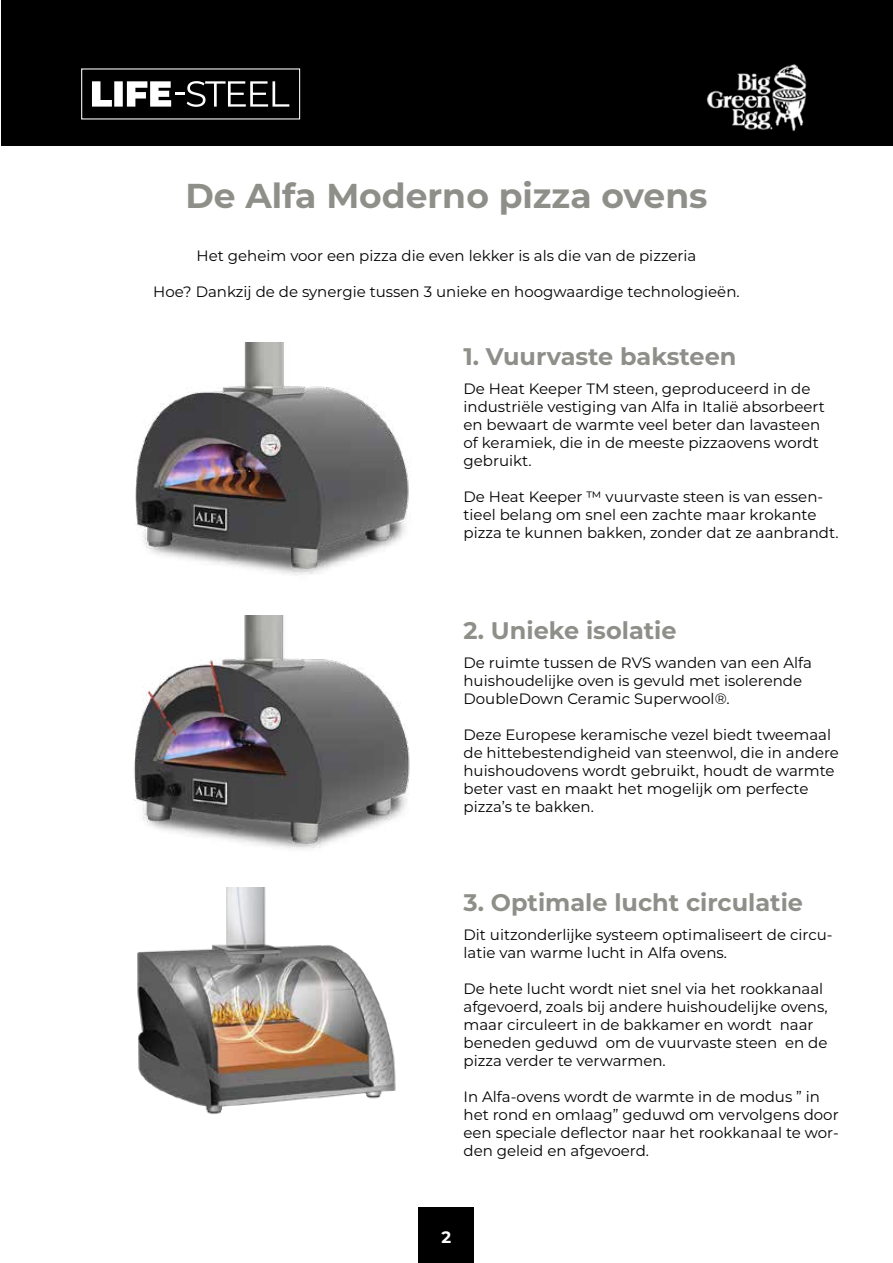
<style>
.page{position:relative;width:893px;height:1263px;background:#fff}
.page>*{position:absolute;margin:0;border:0;box-sizing:border-box;transform-origin:0 0}
.t1{font:700 34.5px "Montserrat";color:#8f8f8a}
.t2{font:700 24px "Montserrat";color:#8f8f8a}
.t3{font:700 16.5px "Montserrat";color:#fff}
.t4{font:15px/18px "Montserrat";color:#000}
</style>
<div class="page">
<div style="left:2px;top:0;width:891px;height:145px;background:#000"></div>
<img style="left:706px;top:64px;width:101px;height:67px">
<svg style="left:92px;top:81px;width:197px;height:26px"></svg>
<div style="left:419px;top:1208px;width:55px;height:55px;background:#000"></div>
<img style="left:134px;top:342px;width:275px;height:233px">
<img style="left:134px;top:616px;width:276px;height:233px">
<img style="left:137px;top:888px;width:259px;height:227px">
<h1 class="t1" style="left:185px;top:171px;width:524px">De Alfa Moderno pizza ovens</h1>
<p class="t4" style="left:197px;top:246px;width:501px">Het geheim voor een pizza die even lekker is als die van de pizzeria</p>
<p class="t4" style="left:153px;top:282px;width:588px">Hoe? Dankzij de de synergie tussen 3 unieke en hoogwaardige technologieën.</p>
<h2 class="t2" style="left:463px;top:340px;width:274px">1. Vuurvaste baksteen</h2>
<p class="t4" style="left:463px;top:379px;width:363px">De Heat Keeper TM steen, geproduceerd in de industriële vestiging van Alfa in Italië absorbeert en bewaart de warmte veel beter dan lavasteen of keramiek, die in de meeste pizzaovens wordt gebruikt.</p>
<p class="t4" style="left:463px;top:487px;width:376px">De Heat Keeper ™ vuurvaste steen is van essen&shy;tieel belang om snel een zachte maar krokante pizza te kunnen bakken, zonder dat ze aanbrandt.</p>
<h2 class="t2" style="left:463px;top:613px;width:215px">2. Unieke isolatie</h2>
<p class="t4" style="left:463px;top:653px;width:350px">De ruimte tussen de RVS wanden van een Alfa huishoudelijke oven is gevuld met isolerende<br>DoubleDown Ceramic Superwool®.</p>
<p class="t4" style="left:463px;top:725px;width:377px">Deze Europese keramische vezel biedt tweemaal de hittebestendigheid van steenwol, die in andere huishoudovens wordt gebruikt, houdt de warmte beter vast en maakt het mogelijk om perfecte pizza’s te bakken.</p>
<h2 class="t2" style="left:463px;top:885px;width:341px">3. Optimale lucht circulatie</h2>
<p class="t4" style="left:463px;top:925px;width:371px">Dit uitzonderlijke systeem optimaliseert de circu&shy;latie van warme lucht in Alfa ovens.</p>
<p class="t4" style="left:463px;top:979px;width:366px">De hete lucht wordt niet snel via het rookkanaal afgevoerd, zoals bij andere huishoudelijke ovens, maar circuleert in de bakkamer en wordt naar beneden geduwd om de vuurvaste steen en de pizza verder te verwarmen.</p>
<p class="t4" style="left:463px;top:1087px;width:377px">In Alfa-ovens wordt de warmte in de modus ” in het rond en omlaag” geduwd om vervolgens door een speciale deflector naar het rookkanaal te wor&shy;den geleid en afgevoerd.</p>
<p class="t3" style="left:442px;top:1225px;width:11px">2</p>
</div>
